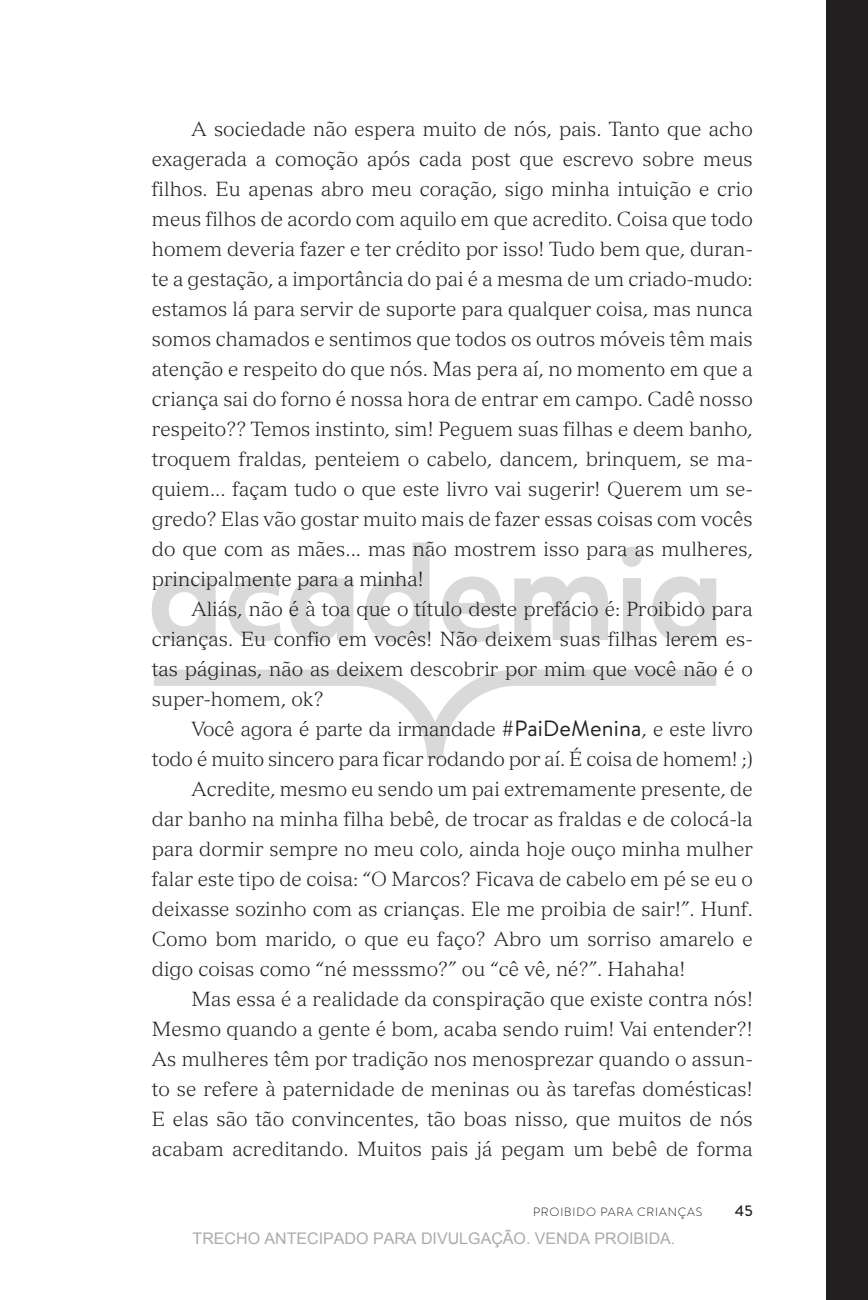
<style>
.page{position:relative;width:868px;height:1300px;background:#fff}
.page>*{position:absolute;margin:0;border:0;box-sizing:border-box;transform-origin:0 0}
.t1{font:300 20px/30px "Versailles LT Std";color:#231f20;text-align:justify}
.t2{font:16px "Arial";color:#ababab}
.t3{font:500 15px "Brandon Text";color:#231f20}
.t4{font:300 12px "Brandon Text";letter-spacing:.07em;color:#231f20}
.s1{font-family:"Brandon Text";font-weight:400;font-size:22px}
</style>
<div class="page">
<div style="left:827px;top:0;width:41px;height:1300px;background:#231f20"></div>
<svg style="left:154px;top:670px;width:562px;height:89px"></svg>
<svg style="left:152px;top:576px;width:64px;height:66px"></svg>
<svg style="left:228px;top:577px;width:53px;height:65px"></svg>
<svg style="left:289px;top:576px;width:64px;height:66px"></svg>
<svg style="left:366px;top:542px;width:64px;height:100px"></svg>
<svg style="left:442px;top:576px;width:59px;height:66px"></svg>
<svg style="left:514px;top:576px;width:94px;height:64px"></svg>
<svg style="left:622px;top:547px;width:20px;height:20px"></svg>
<div style="left:623px;top:578px;width:17px;height:62px;background:#d9d9d9"></div>
<svg style="left:652px;top:576px;width:64px;height:66px"></svg>
<p class="t1" style="left:152px;top:114px;width:603px;text-indent:40px">A sociedade não espera muito de nós, pais. Tanto que acho exagerada a comoção após cada post que escrevo sobre meus filhos. Eu apenas abro meu coração, sigo minha intuição e crio meus filhos de acordo com aquilo em que acredito. Coisa que todo homem deveria fazer e ter crédito por isso! Tudo bem que, duran&shy;te a gestação, a importância do pai é a mesma de um criado-‑mudo: estamos lá para servir de suporte para qualquer coisa, mas nunca somos chamados e sentimos que todos os outros móveis têm mais atenção e respeito do que nós. Mas pera aí, no momento em que a criança sai do forno é nossa hora de entrar em campo. Cadê nosso respeito?? Temos instinto, sim! Peguem suas filhas e deem banho, troquem fraldas, penteiem o cabelo, dancem, brinquem, se ma&shy;quiem... façam tudo o que este livro vai sugerir! Querem um se&shy;gredo? Elas vão gostar muito mais de fazer essas coisas com vocês do que com as mães... mas não mostrem isso para as mulheres, principalmente para a minha!</p>
<p class="t1" style="left:152px;top:594px;width:603px;text-indent:40px">Aliás, não é à toa que o título deste prefácio é: Proibido para crianças. Eu confio em vocês! Não deixem suas filhas lerem es&shy;tas páginas, não as deixem descobrir por mim que você não é o super-‑homem, ok?</p>
<p class="t1" style="left:192px;top:714px;width:563px">Você agora é parte da irmandade <span class="s1">#PaiDeMenina</span>, e este livro</p>
<p class="t1" style="left:152px;top:744px;width:602px">todo é muito sincero para ficar rodando por aí. É coisa de homem! ;)</p>
<p class="t1" style="left:192px;top:774px;width:563px">Acredite, mesmo eu sendo um pai extremamente presente, de</p>
<p class="t1" style="left:152px;top:804px;width:602px">dar banho na minha filha bebê, de trocar as fraldas e de colocá-‑la</p>
<p class="t1" style="left:152px;top:834px;width:602px">para dormir sempre no meu colo, ainda hoje ouço minha mulher</p>
<p class="t1" style="left:152px;top:864px;width:602px">falar este tipo de coisa: “O Marcos? Ficava de cabelo em pé se eu o</p>
<p class="t1" style="left:152px;top:894px;width:603px">deixasse sozinho com as crianças. Ele me proibia de sair!”. Hunf.</p>
<p class="t1" style="left:152px;top:924px;width:602px">Como bom marido, o que eu faço? Abro um sorriso amarelo e</p>
<p class="t1" style="left:152px;top:954px;width:535px">digo coisas como “né messsmo?” ou “cê vê, né?”. Hahaha!</p>
<p class="t1" style="left:192px;top:984px;width:563px">Mas essa é a realidade da conspiração que existe contra nós!</p>
<p class="t1" style="left:152px;top:1014px;width:602px">Mesmo quando a gente é bom, acaba sendo ruim! Vai entender?!</p>
<p class="t1" style="left:152px;top:1044px;width:602px">As mulheres têm por tradição nos menosprezar quando o assun-</p>
<p class="t1" style="left:152px;top:1074px;width:602px">to se refere à paternidade de meninas ou às tarefas domésticas!</p>
<p class="t1" style="left:152px;top:1104px;width:602px">E elas são tão convincentes, tão boas nisso, que muitos de nós</p>
<p class="t1" style="left:152px;top:1134px;width:602px">acabam acreditando. Muitos pais já pegam um bebê de forma</p>
<p class="t4" style="left:533px;top:1204px;width:171px">PROIBIDO PARA CRIANÇAS</p>
<p class="t3" style="left:735px;top:1201px;width:19px">45</p>
<p class="t2" style="left:193px;top:1228px;width:484px">TRECHO ANTECIPADO PARA DIVULGAÇÃO. VENDA PROIBIDA.</p>
</div>
